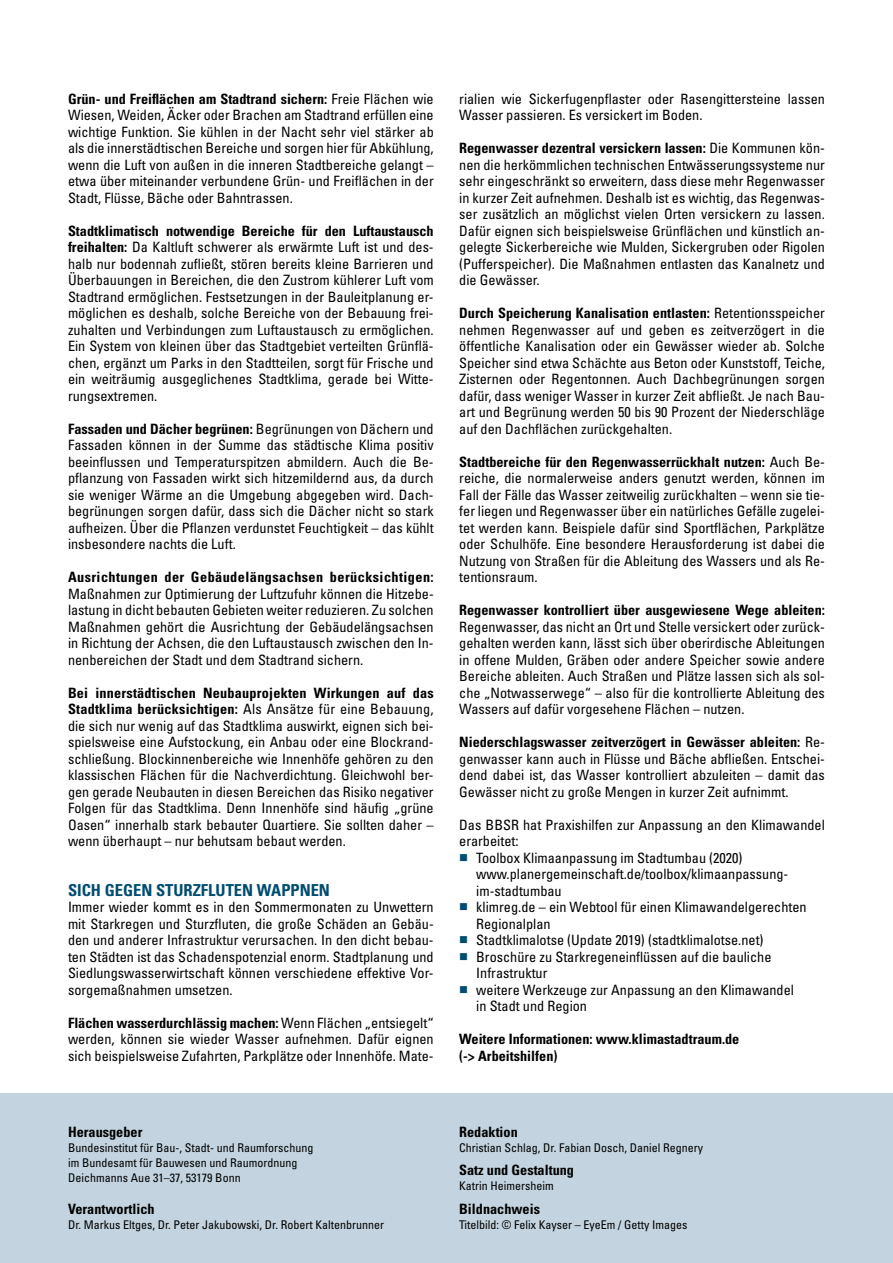
<style>
.page{position:relative;width:893px;height:1263px;background:#fff}
.page>*{position:absolute;margin:0;border:0;box-sizing:border-box;transform-origin:0 0}
.t1{font:700 condensed 16.5px "Univers LT Std";color:#004c71}
.t2{font:condensed 14.25px/16.5px "Univers LT Std";color:#000;text-align:justify}
.t3{font:700 condensed 14.25px/16.5px "Univers LT Std";color:#000}
.t4{font:700 condensed 14.25px "Univers LT Std";letter-spacing:.03em;color:#000}
.t5{font:condensed 12px "Univers LT Std";color:#000}
.s1{font-weight:700}
.s2{color:#004c71}
</style>
<div class="page">
<div style="left:0;top:1094px;width:893px;height:169px;background:#c3d4e0"></div>
<p class="t2" style="left:68px;top:90px;width:367px"><span class="s1">Grün- und Freiflächen am Stadtrand sichern:</span> Freie Flächen wie Wiesen, Weiden, Äcker oder Brachen am Stadtrand erfüllen eine wichtige Funktion. Sie kühlen in der Nacht sehr viel stärker ab als die innerstädtischen Bereiche und sorgen hier für Abkühlung, wenn die Luft von außen in die inneren Stadtbereiche gelangt – etwa über miteinander verbundene Grün- und Freiflächen in der Stadt, Flüsse, Bäche oder Bahntrassen.</p>
<p class="t2" style="left:68px;top:222px;width:367px"><span class="s1">Stadtklimatisch notwendige Bereiche für den Luftaustausch freihalten:</span> Da Kaltluft schwerer als erwärmte Luft ist und des&shy;halb nur bodennah zufließt, stören bereits kleine Barrieren und Überbauungen in Bereichen, die den Zustrom kühlerer Luft vom Stadtrand ermöglichen. Festsetzungen in der Bauleitplanung er&shy;möglichen es deshalb, solche Bereiche von der Bebauung frei&shy;zuhalten und Verbindungen zum Luftaustausch zu ermöglichen.<br>Ein System von kleinen über das Stadtgebiet verteilten Grünflä&shy;chen, ergänzt um Parks in den Stadtteilen, sorgt für Frische und ein weiträumig ausgeglichenes Stadtklima, gerade bei Witte&shy;rungsextremen.</p>
<p class="t2" style="left:68px;top:420px;width:367px"><span class="s1">Fassaden und Dächer begrünen:</span> Begrünungen von Dächern und Fassaden können in der Summe das städtische Klima positiv beeinflussen und Temperaturspitzen abmildern. Auch die Be&shy;pflanzung von Fassaden wirkt sich hitzemildernd aus, da durch sie weniger Wärme an die Umgebung abgegeben wird. Dach&shy;begrünungen sorgen dafür, dass sich die Dächer nicht so stark aufheizen. Über die Pflanzen verdunstet Feuchtigkeit – das kühlt insbesondere nachts die Luft.</p>
<p class="t4" style="left:68px;top:568px;width:367px">Ausrichtungen der Gebäudelängsachsen berücksichtigen:</p>
<p class="t2" style="left:68px;top:585px;width:367px">Maßnahmen zur Optimierung der Luftzufuhr können die Hitzebe&shy;lastung in dicht bebauten Gebieten weiter reduzieren. Zu solchen Maßnahmen gehört die Ausrichtung der Gebäudelängsachsen in Richtung der Achsen, die den Luftaustausch zwischen den In&shy;nenbereichen der Stadt und dem Stadtrand sichern.</p>
<p class="t2" style="left:68px;top:684px;width:367px"><span class="s1">Bei innerstädtischen Neubauprojekten Wirkungen auf das Stadtklima berücksichtigen:</span> Als Ansätze für eine Bebauung, die sich nur wenig auf das Stadtklima auswirkt, eignen sich bei&shy;spielsweise eine Aufstockung, ein Anbau oder eine Blockrand&shy;schließung. Blockinnenbereiche wie Innenhöfe gehören zu den klassischen Flächen für die Nachverdichtung. Gleichwohl ber&shy;gen gerade Neubauten in diesen Bereichen das Risiko negativer Folgen für das Stadtklima. Denn Innenhöfe sind häufig „grüne Oasen“ innerhalb stark bebauter Quartiere. Sie sollten daher – wenn überhaupt – nur behutsam bebaut werden.</p>
<p class="t1" style="left:68px;top:880px;width:263px">SICH GEGEN STURZFLUTEN WAPPNEN</p>
<p class="t2" style="left:68px;top:898px;width:367px">Immer wieder kommt es in den Sommermonaten zu Unwettern mit Starkregen und Sturzfluten, die große Schäden an Gebäu&shy;den und anderer Infrastruktur verursachen. In den dicht bebau&shy;ten Städten ist das Schadenspotenzial enorm. Stadtplanung und Siedlungswasserwirtschaft können verschiedene effektive Vor&shy;sorgemaßnahmen umsetzen.</p>
<p class="t2" style="left:68px;top:1014px;width:367px"><span class="s1">Flächen wasserdurchlässig machen:</span> Wenn Flächen „entsiegelt“ werden, können sie wieder Wasser aufnehmen. Dafür eignen sich beispielsweise Zufahrten, Parkplätze oder Innenhöfe. Mate-</p>
<p class="t2" style="left:459px;top:90px;width:367px">rialien wie Sickerfugenpflaster oder Rasengittersteine lassen<br>Wasser passieren. Es versickert im Boden.</p>
<p class="t2" style="left:459px;top:139px;width:367px"><span class="s1">Regenwasser dezentral versickern lassen:</span> Die Kommunen kön&shy;nen die herkömmlichen technischen Entwässerungssysteme nur sehr eingeschränkt so erweitern, dass diese mehr Regenwasser in kurzer Zeit aufnehmen. Deshalb ist es wichtig, das Regenwas&shy;ser zusätzlich an möglichst vielen Orten versickern zu lassen.<br>Dafür eignen sich beispielsweise Grünflächen und künstlich an&shy;gelegte Sickerbereiche wie Mulden, Sickergruben oder Rigolen (Pufferspeicher). Die Maßnahmen entlasten das Kanalnetz und die Gewässer.</p>
<p class="t2" style="left:459px;top:305px;width:367px"><span class="s1">Durch Speicherung Kanalisation entlasten:</span> Retentionsspeicher nehmen Regenwasser auf und geben es zeitverzögert in die öffentliche Kanalisation oder ein Gewässer wieder ab. Solche Speicher sind etwa Schächte aus Beton oder Kunststoff, Teiche, Zisternen oder Regentonnen. Auch Dachbegrünungen sorgen dafür, dass weniger Wasser in kurzer Zeit abfließt. Je nach Bau&shy;art und Begrünung werden 50 bis 90 Prozent der Niederschläge auf den Dachflächen zurückgehalten.</p>
<p class="t2" style="left:459px;top:453px;width:367px"><span class="s1">Stadtbereiche für den Regenwasserrückhalt nutzen:</span> Auch Be&shy;reiche, die normalerweise anders genutzt werden, können im Fall der Fälle das Wasser zeitweilig zurückhalten – wenn sie tie&shy;fer liegen und Regenwasser über ein natürliches Gefälle zugelei&shy;tet werden kann. Beispiele dafür sind Sportflächen, Parkplätze oder Schulhöfe. Eine besondere Herausforderung ist dabei die Nutzung von Straßen für die Ableitung des Wassers und als Re&shy;tentionsraum.</p>
<p class="t3" style="left:459px;top:602px;width:367px">Regenwasser kontrolliert über ausgewiesene Wege ableiten:</p>
<p class="t2" style="left:459px;top:618px;width:367px">Regenwasser, das nicht an Ort und Stelle versickert oder zurück&shy;gehalten werden kann, lässt sich über oberirdische Ableitungen in offene Mulden, Gräben oder andere Speicher sowie andere Bereiche ableiten. Auch Straßen und Plätze lassen sich als sol&shy;che „Notwasserwege“ – also für die kontrollierte Ableitung des Wassers auf dafür vorgesehene Flächen – nutzen.</p>
<p class="t2" style="left:459px;top:734px;width:367px"><span class="s1">Niederschlagswasser zeitverzögert in Gewässer ableiten:</span> Re&shy;genwasser kann auch in Flüsse und Bäche abfließen. Entschei&shy;dend dabei ist, das Wasser kontrolliert abzuleiten – damit das Gewässer nicht zu große Mengen in kurzer Zeit aufnimmt.</p>
<p class="t2" style="left:459px;top:816px;width:367px">Das BBSR hat Praxishilfen zur Anpassung an den Klimawandel erarbeitet:</p>
<p class="t2" style="left:476px;top:849px;width:314px;text-align:left;text-indent:-17px"><span class="s2">■</span> Toolbox Klimaanpassung im Stadtumbau (2020) www.planergemeinschaft.de/toolbox/klimaanpassung&shy;im-stadtumbau</p>
<p class="t2" style="left:476px;top:898px;width:332px;text-indent:-17px"><span class="s2">■</span> klimreg.de – ein Webtool für einen Klimawandelgerechten<br>Regionalplan</p>
<p class="t2" style="left:459px;top:931px;width:306px"><span class="s2">■</span> Stadtklimalotse (Update 2019) (stadtklimalotse.net)</p>
<p class="t2" style="left:476px;top:948px;width:297px;text-indent:-17px"><span class="s2">■</span> Broschüre zu Starkregeneinflüssen auf die bauliche<br>Infrastruktur</p>
<p class="t2" style="left:476px;top:981px;width:319px;text-indent:-17px"><span class="s2">■</span> weitere Werkzeuge zur Anpassung an den Klimawandel in Stadt und Region</p>
<p class="t3" style="left:459px;top:1031px;width:282px">Weitere Informationen: www.klimastadtraum.de (-&gt; Arbeitshilfen)</p>
<p class="t3" style="left:68px;top:1123px;width:76px">Herausgeber</p>
<p class="t3" style="left:459px;top:1123px;width:60px">Redaktion</p>
<p class="t5" style="left:68px;top:1140px;width:247px">Bundesinstitut für Bau-, Stadt- und Raumforschung</p>
<p class="t5" style="left:459px;top:1140px;width:245px">Christian Schlag, Dr. Fabian Dosch, Daniel Regnery</p>
<p class="t5" style="left:68px;top:1155px;width:231px">im Bundesamt für Bauwesen und Raumordnung</p>
<p class="t3" style="left:459px;top:1162px;width:116px">Satz und Gestaltung</p>
<p class="t5" style="left:68px;top:1170px;width:174px">Deichmanns Aue 31–37, 53179 Bonn</p>
<p class="t5" style="left:459px;top:1178px;width:96px">Katrin Heimersheim</p>
<p class="t3" style="left:68px;top:1200px;width:88px">Verantwortlich</p>
<p class="t3" style="left:459px;top:1200px;width:82px">Bildnachweis</p>
<p class="t5" style="left:68px;top:1217px;width:318px">Dr. Markus Eltges, Dr. Peter Jakubowski, Dr. Robert Kaltenbrunner</p>
<p class="t5" style="left:459px;top:1217px;width:230px">Titelbild: © Felix Kayser – EyeEm / Getty Images</p>
</div>
